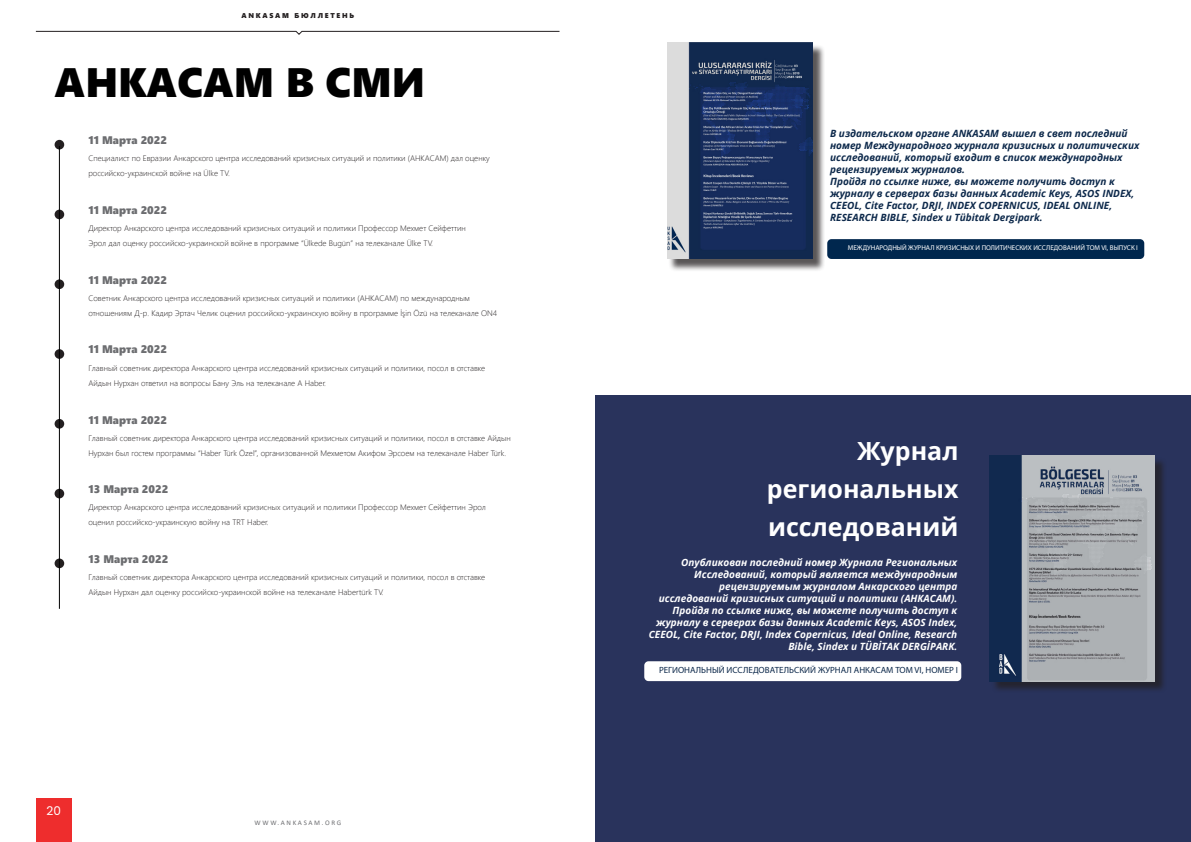
<style>
.page{position:relative;width:1191px;height:842px;background:#fff}
.page>*{position:absolute;margin:0;border:0;box-sizing:border-box;transform-origin:0 0}
.t1{font:41px "Segoe UI Black";color:#000}
.t2{font:700 25px/38px "Open Sans";color:#fff;text-align:justify}
.t3{font:12px "Poppins";color:#fff}
.t4{font:11px "Segoe UI Black";color:#6c6d70}
.t5{font:italic 700 10px/12px "Open Sans";color:#fff;text-align:right}
.t6{font:italic 700 10px/12px "Open Sans";color:#0d294b}
.t7{font:9px "Myriad Pro";color:#0d294b}
.t8{font:300 8px/15px "Segoe UI";color:#231f20}
.t9{font:7px "Myriad Pro";color:#fff}
.t10{font:7px "Segoe UI Black";letter-spacing:.25em;color:#231f20}
.t11{font:7px "Calibri";letter-spacing:.24em;color:#6c6d70}
</style>
<div class="page">
<div style="left:36px;top:798px;width:35px;height:44px;background:#ee2d2d"></div>
<div style="left:55px;top:140px;width:9px;height:9px;background:#231f20;border-radius:50%"></div>
<div style="left:55px;top:279px;width:9px;height:10px;background:#231f20;border-radius:50%"></div>
<div style="left:55px;top:349px;width:9px;height:10px;background:#231f20;border-radius:50%"></div>
<div style="left:55px;top:419px;width:9px;height:10px;background:#231f20;border-radius:50%"></div>
<div style="left:55px;top:489px;width:9px;height:9px;background:#231f20;border-radius:50%"></div>
<div style="left:55px;top:558px;width:9px;height:10px;background:#231f20;border-radius:50%"></div>
<div style="left:55px;top:210px;width:9px;height:9px;background:#231f20;border-radius:50%"></div>
<hr style="left:59px;top:146px;width:1px;height:463px;background:#000">
<div style="left:595px;top:395px;width:596px;height:447px;background:#29335c"></div>
<div style="left:991px;top:457px;width:176px;height:237px;background:#231f20;opacity:.75"></div>
<img style="left:989px;top:456px;width:166px;height:225px">
<div style="left:668px;top:44px;width:157px;height:227px;background:#231f20;opacity:.75"></div>
<img style="left:667px;top:43px;width:145px;height:216px">
<div style="left:644px;top:661px;width:317px;height:20px;background:#fff;border-radius:4px"></div>
<div style="left:827px;top:239px;width:317px;height:20px;background:#00274e;border-radius:4px"></div>
<svg style="left:36px;top:31px;width:524px;height:4px"></svg>
<p class="t10" style="left:241px;top:11px;width:114px">ANKASAM БЮЛЛЕТЕНЬ</p>
<p class="t1" style="left:55px;top:52px;width:372px">АНКАСАМ В СМИ</p>
<p class="t4" style="left:88px;top:132px;width:80px">11 Марта 2022</p>
<p class="t8" style="left:88px;top:150px;width:403px">Специалист по Евразии Анкарского центра исследований кризисных ситуаций и политики (АНКАСАМ) дал оценку российско-украинской войне на Ülke TV.</p>
<p class="t4" style="left:88px;top:202px;width:80px">11 Марта 2022</p>
<p class="t8" style="left:88px;top:220px;width:379px">Директор Анкарского центра исследований кризисных ситуаций и политики Профессор Мехмет Сейфеттин<br>Эрол дал оценку российско-украинской войне в программе “Ülkede Bugün” на телеканале Ülke TV.</p>
<p class="t4" style="left:88px;top:272px;width:80px">11 Марта 2022</p>
<p class="t8" style="left:88px;top:290px;width:410px">Советник Анкарского центра исследований кризисных ситуаций и политики (АНКАСАМ) по международным отношениям Д-р. Кадир Эртач Челик оценил российско-украинскую войну в программе İşin Özü на телеканале ON4</p>
<p class="t4" style="left:88px;top:342px;width:80px">11 Марта 2022</p>
<p class="t8" style="left:88px;top:359px;width:398px">Главный советник директора Анкарского центра исследований кризисных ситуаций и политики, посол в отставке<br>Айдын Нурхан ответил на вопросы Бану Эль на телеканале A Haber.</p>
<p class="t4" style="left:88px;top:412px;width:80px">11 Марта 2022</p>
<p class="t8" style="left:88px;top:430px;width:424px">Главный советник директора Анкарского центра исследований кризисных ситуаций и политики, посол в отставке Айдын<br>Нурхан был гостем программы “Haber Türk Özel”, организованной Мехметом Акифом Эрсоем на телеканале Haber Türk.</p>
<p class="t4" style="left:88px;top:481px;width:81px">13 Марта 2022</p>
<p class="t8" style="left:88px;top:499px;width:399px">Директор Анкарского центра исследований кризисных ситуаций и политики Профессор Мехмет Сейфеттин Эрол оценил российско-украинскую войну на TRT Haber.</p>
<p class="t4" style="left:88px;top:551px;width:81px">13 Марта 2022</p>
<p class="t8" style="left:88px;top:569px;width:398px">Главный советник директора Анкарского центра исследований кризисных ситуаций и политики, посол в отставке<br>Айдын Нурхан дал оценку российско-украинской войне на телеканале Habertürk TV.</p>
<p class="t3" style="left:46px;top:804px;width:16px">20</p>
<p class="t11" style="left:254px;top:818px;width:88px">WWW.ANKASAM.ORG</p>
<p class="t6" style="left:830px;top:127px;width:311px">В издательском органе ANKASAM вышел в свет последний номер Международного журнала кризисных и политических исследований, который входит в список международных рецензируемых журналов.</p>
<p class="t6" style="left:830px;top:175px;width:306px">Пройдя по ссылке ниже, вы можете получить доступ к журналу в серверах базы данных Academic Keys, ASOS INDEX, CEEOL, Cite Factor, DRJI, INDEX COPERNICUS, IDEAL ONLINE, RESEARCH BIBLE, Sindex и Tübitak Dergipark.</p>
<p class="t9" style="left:848px;top:243px;width:292px">МЕЖДУНАРОДНЫЙ ЖУРНАЛ КРИЗИСНЫХ И ПОЛИТИЧЕСКИХ ИССЛЕДОВАНИЙ ТОМ VI, ВЫПУСК I</p>
<p class="t2" style="left:767px;top:431px;width:193px;text-indent:90px">Журнал региональных исследований</p>
<p class="t5" style="left:649px;top:556px;width:310px">Опубликован последний номер Журнала Региональных Исследований, который является международным рецензируемым журналом Анкарского центра исследований кризисных ситуаций и политики (АНКАСАМ).<br>Пройдя по ссылке ниже, вы можете получить доступ к журналу в серверах базы данных Academic Keys, ASOS Index, CEEOL, Cite Factor, DRJI, Index Copernicus, Ideal Online, Research Bible, Sindex и TÜBİTAK DERGİPARK.</p>
<p class="t7" style="left:659px;top:665px;width:301px">РЕГИОНАЛЬНЫЙ ИССЛЕДОВАТЕЛЬСКИЙ ЖУРНАЛ АНКАСАМ ТОМ VI, НОМЕР I</p>
</div>
